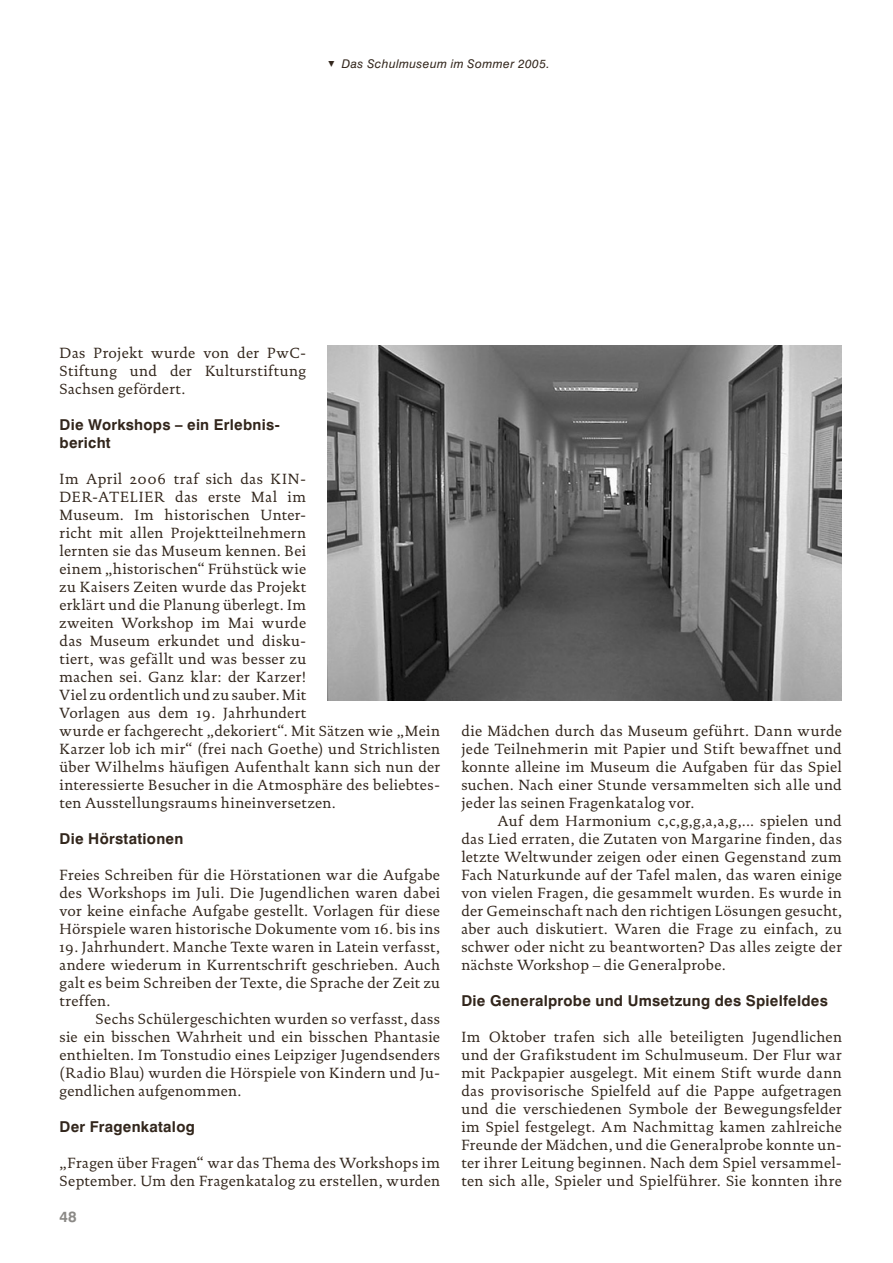
<style>
.page{position:relative;width:893px;height:1263px;background:#fff}
.page>*{position:absolute;margin:0;border:0;box-sizing:border-box;transform-origin:0 0}
.t1{font:15px/18px "DTL Documenta ST";letter-spacing:.025em;color:#32261c;text-align:justify}
.t2{font:700 15px/18px "Swiss 721 BT";letter-spacing:.02em;color:#32261c}
.t3{font:700 15px "Swiss 721 BT";color:#8b8986}
.t4{font:italic 12px "Swiss 721 BT";letter-spacing:.035em;color:#32261c}
</style>
<div class="page">
<img style="left:327px;top:346px;width:515px;height:354px">
<p class="t4" style="left:342px;top:57px;width:209px">Das Schulmuseum im Sommer 2005.</p>
<p class="t1" style="left:60px;top:344px;width:248px">Das Projekt wurde von der PwC-Stiftung und der Kulturstiftung Sachsen gefördert.</p>
<p class="t2" style="left:60px;top:416px;width:221px">Die Workshops – ein Erlebnis&shy;bericht</p>
<p class="t1" style="left:60px;top:470px;width:382px;text-align:left">Im April 2006 traf sich das KIN-<br>DER-ATELIER das erste Mal im<br>Museum. Im historischen Unter-<br>richt mit allen Projektteilnehmern<br>lernten sie das Museum kennen. Bei<br>einem „historischen“ Frühstück wie<br>zu Kaisers Zeiten wurde das Projekt<br>erklärt und die Planung überlegt. Im<br>zweiten Workshop im Mai wurde<br>das Museum erkundet und disku-<br>tiert, was gefällt und was besser zu<br>machen sei. Ganz klar: der Karzer!<br>Viel zu ordentlich und zu sauber. Mit<br>Vorlagen aus dem 19. Jahrhundert<br>wurde er fachgerecht „dekoriert“. Mit Sätzen wie „Mein Karzer lob ich mir“ (frei nach Goethe) und Strichlisten über Wilhelms häufigen Aufenthalt kann sich nun der interessierte Besucher in die Atmosphäre des beliebtes&shy;ten Ausstellungsraums hineinversetzen.</p>
<p class="t2" style="left:60px;top:830px;width:125px">Die Hörstationen</p>
<p class="t1" style="left:60px;top:866px;width:382px">Freies Schreiben für die Hörstationen war die Aufgabe des Workshops im Juli. Die Jugendlichen waren dabei vor keine einfache Aufgabe gestellt. Vorlagen für diese Hörspiele waren historische Dokumente vom 16. bis ins</p>
<p class="t1" style="left:60px;top:938px;width:382px">19. Jahrhundert. Manche Texte waren in Latein verfasst, andere wiederum in Kurrentschrift geschrieben. Auch galt es beim Schreiben der Texte, die Sprache der Zeit zu treffen.</p>
<p class="t1" style="left:60px;top:1010px;width:382px;text-indent:36px">Sechs Schülergeschichten wurden so verfasst, dass sie ein bisschen Wahrheit und ein bisschen Phantasie enthielten. Im Tonstudio eines Leipziger Jugendsenders (Radio Blau) wurden die Hörspiele von Kindern und Ju&shy;gendlichen aufgenommen.</p>
<p class="t2" style="left:60px;top:1118px;width:137px">Der Fragenkatalog</p>
<p class="t1" style="left:60px;top:1154px;width:382px">„Fragen über Fragen“ war das Thema des Workshops im<br>September. Um den Fragenkatalog zu erstellen, wurden</p>
<p class="t3" style="left:60px;top:1208px;width:19px">48</p>
<p class="t1" style="left:461px;top:722px;width:382px">die Mädchen durch das Museum geführt. Dann wurde jede Teilnehmerin mit Papier und Stift bewaffnet und konnte alleine im Museum die Aufgaben für das Spiel suchen. Nach einer Stunde versammelten sich alle und jeder las seinen Fragenkatalog vor.</p>
<p class="t1" style="left:461px;top:812px;width:382px;text-indent:36px">Auf dem Harmonium c,c,g,g,a,a,g,... spielen und das Lied erraten, die Zutaten von Margarine finden, das letzte Weltwunder zeigen oder einen Gegenstand zum Fach Naturkunde auf der Tafel malen, das waren einige von vielen Fragen, die gesammelt wurden. Es wurde in der Gemeinschaft nach den richtigen Lösungen gesucht, aber auch diskutiert. Waren die Frage zu einfach, zu schwer oder nicht zu beantworten? Das alles zeigte der nächste Workshop – die Generalprobe.</p>
<p class="t2" style="left:461px;top:992px;width:368px">Die Generalprobe und Umsetzung des Spielfeldes</p>
<p class="t1" style="left:461px;top:1028px;width:382px">Im Oktober trafen sich alle beteiligten Jugendlichen und der Grafikstudent im Schulmuseum. Der Flur war mit Packpapier ausgelegt. Mit einem Stift wurde dann das provisorische Spielfeld auf die Pappe aufgetragen und die verschiedenen Symbole der Bewegungsfelder im Spiel festgelegt. Am Nachmittag kamen zahlreiche Freunde der Mädchen, und die Generalprobe konnte un&shy;ter ihrer Leitung beginnen. Nach dem Spiel versammel&shy;ten sich alle, Spieler und Spielführer. Sie konnten ihre</p>
</div>
